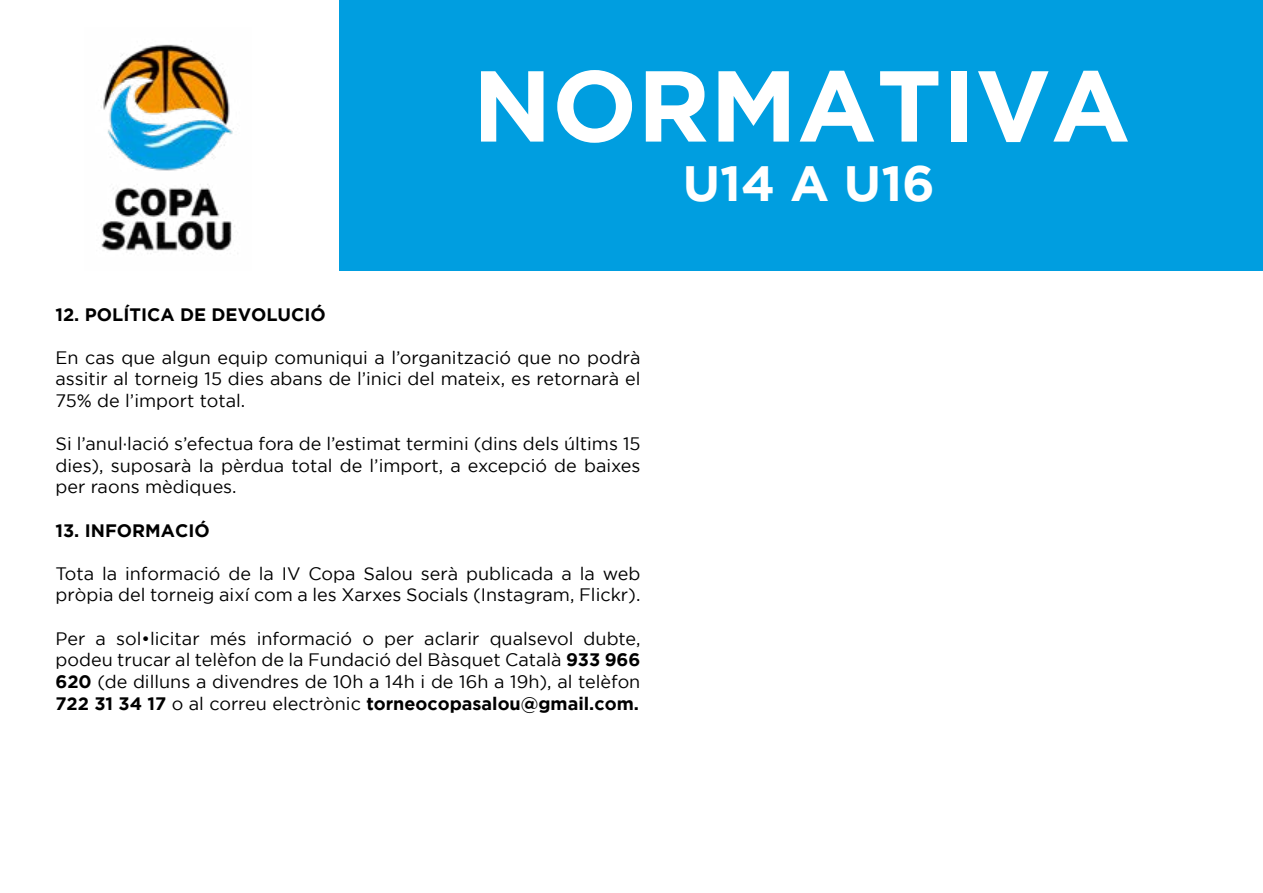
<style>
.page{position:relative;width:1263px;height:893px;background:#fff}
.page>*{position:absolute;margin:0;border:0;box-sizing:border-box;transform-origin:0 0}
.t1{font:700 100.5px "Gotham";color:#fff}
.t2{font:700 49.5px "Gotham";color:#fff}
.t3{font:18px/21.6px "Gotham";color:#000;text-align:justify}
.t4{font:700 18px "Gotham";color:#000}
.s1{font-weight:700}
</style>
<div class="page">
<div style="left:340px;top:0;width:923px;height:270px;background:#009ee0"></div>
<img style="left:101px;top:44px;width:134px;height:210px">
<h1 class="t1" style="left:472px;top:48px;width:659px">NORMATIVA</h1>
<h2 class="t2" style="left:683px;top:155px;width:254px">U14 A U16</h2>
<p class="t4" style="left:56px;top:304px;width:272px">12. POLÍTICA DE DEVOLUCIÓ</p>
<p class="t3" style="left:56px;top:346px;width:586px">En cas que algun equip comuniqui a l’organització que no podrà assitir al torneig 15 dies abans de l’inici del mateix, es retornarà el 75% de l’import total.</p>
<p class="t3" style="left:56px;top:433px;width:586px">Si l’anul·lació s’efectua fora de l’estimat termini (dins dels últims 15 dies), suposarà la pèrdua total de l’import, a excepció de baixes per raons mèdiques.</p>
<p class="t4" style="left:56px;top:520px;width:156px">13. INFORMACIÓ</p>
<p class="t3" style="left:56px;top:562px;width:586px">Tota la informació de la IV Copa Salou serà publicada a la web pròpia del torneig així com a les Xarxes Socials (Instagram, Flickr).</p>
<p class="t3" style="left:56px;top:627px;width:586px">Per a sol•licitar més informació o per aclarir qualsevol dubte, podeu trucar al telèfon de la Fundació del Bàsquet Català <span class="s1">933 966<br>620</span> (de dilluns a divendres de 10h a 14h i de 16h a 19h), al telèfon <span class="s1">722 31 34 17</span> o al correu electrònic <span class="s1">torneocopasalou@gmail.com.</span></p>
</div>
